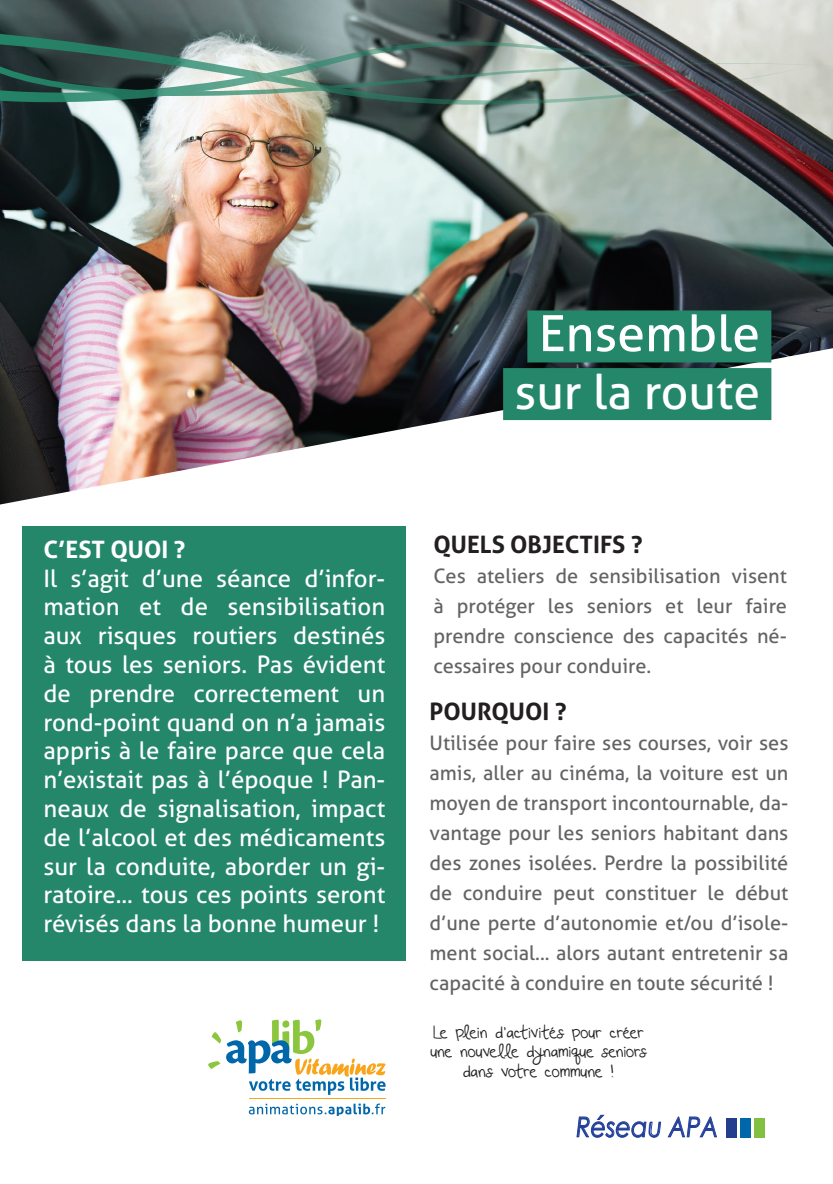
<style>
.page{position:relative;width:833px;height:1184px;background:#fff}
.page>*{position:absolute;margin:0;border:0;box-sizing:border-box;transform-origin:0 0}
.t1{font:50px "Aller";color:#fff}
.t2{font:48px "Aller";color:#fff}
.t3{font:italic 27.4px "Century Gothic";color:#223f99;scale:.87 1}
.t4{font:24px/28.8px "Aller";color:#fff;text-align:justify}
.t5{font:700 24px "Aller";color:#231f20}
.t6{font:700 24px "Aller";color:#fff}
.t7{font:20px/30px "Aller";color:#636366;text-align:justify}
.t8{font:16px/19.2px "Beautiful Every Time";color:#231f20;text-align:center}
</style>
<div class="page">
<div style="left:22px;top:526px;width:384px;height:434px;background:#25876a"></div>
<img style="left:0;top:0;width:832px;height:505px">
<div style="left:527px;top:310px;width:244px;height:52px;background:#25876a"></div>
<div style="left:503px;top:368px;width:268px;height:52px;background:#25876a"></div>
<svg style="left:208px;top:1019px;width:177px;height:76px"></svg>
<svg style="left:249px;top:1103px;width:136px;height:12px"></svg>
<hr style="left:249px;top:1098px;width:136px;height:1px;background:#f9a51b">
<svg style="left:576px;top:1115px;width:85px;height:23px"></svg>
<svg style="left:667px;top:1116px;width:50px;height:21px"></svg>
<div style="left:726px;top:1118px;width:10px;height:20px;background:#253d8d"></div>
<div style="left:740px;top:1118px;width:10px;height:20px;background:#0067aa"></div>
<div style="left:754px;top:1118px;width:10px;height:20px;background:#81c040"></div>
<img style="left:0;top:33px;width:825px;height:73px">
<img style="left:0;top:55px;width:832px;height:41px">
<h1 class="t1" style="left:538px;top:303px;width:223px">Ensemble</h1>
<h2 class="t2" style="left:514px;top:362px;width:247px">sur la route</h2>
<p class="t6" style="left:43px;top:534px;width:82px">C’EST QUOI</p>
<p class="t6" style="left:173px;top:534px;width:13px">?</p>
<p class="t4" style="left:43px;top:564px;width:343px">Il s’agit d’une séance d’infor&shy;mation et de sensibilisation aux risques routiers destinés à tous les seniors. Pas évident de prendre correctement un rond-point quand on n’a jamais appris à le faire parce que cela n’existait pas à l’époque ! Pan&shy;neaux de signalisation, impact de l’alcool et des médicaments sur la conduite, aborder un gi&shy;ratoire... tous ces points seront révisés dans la bonne humeur !</p>
<p class="t5" style="left:433px;top:530px;width:210px">QUELS OBJECTIFS ?</p>
<p class="t7" style="left:433px;top:561px;width:355px">Ces ateliers de sensibilisation visent à protéger les seniors et leur faire prendre conscience des capacités né&shy;cessaires pour conduire.</p>
<p class="t5" style="left:429px;top:696px;width:138px">POURQUOI ?</p>
<p class="t7" style="left:429px;top:728px;width:360px">Utilisée pour faire ses courses, voir ses amis, aller au cinéma, la voiture est un moyen de transport incontournable, da&shy;vantage pour les seniors habitant dans des zones isolées. Perdre la possibilité de conduire peut constituer le début d’une perte d’autonomie et/ou d’isole&shy;ment social... alors autant entretenir sa capacité à conduire en toute sécurité !</p>
<p class="t8" style="left:430px;top:1023px;width:218px">Le plein d’activités pour créer une nouvelle dynamique seniors dans votre commune !</p>
<h3 class="t3" style="left:576px;top:1108px;width:165px">Réseau APA</h3>
</div>
